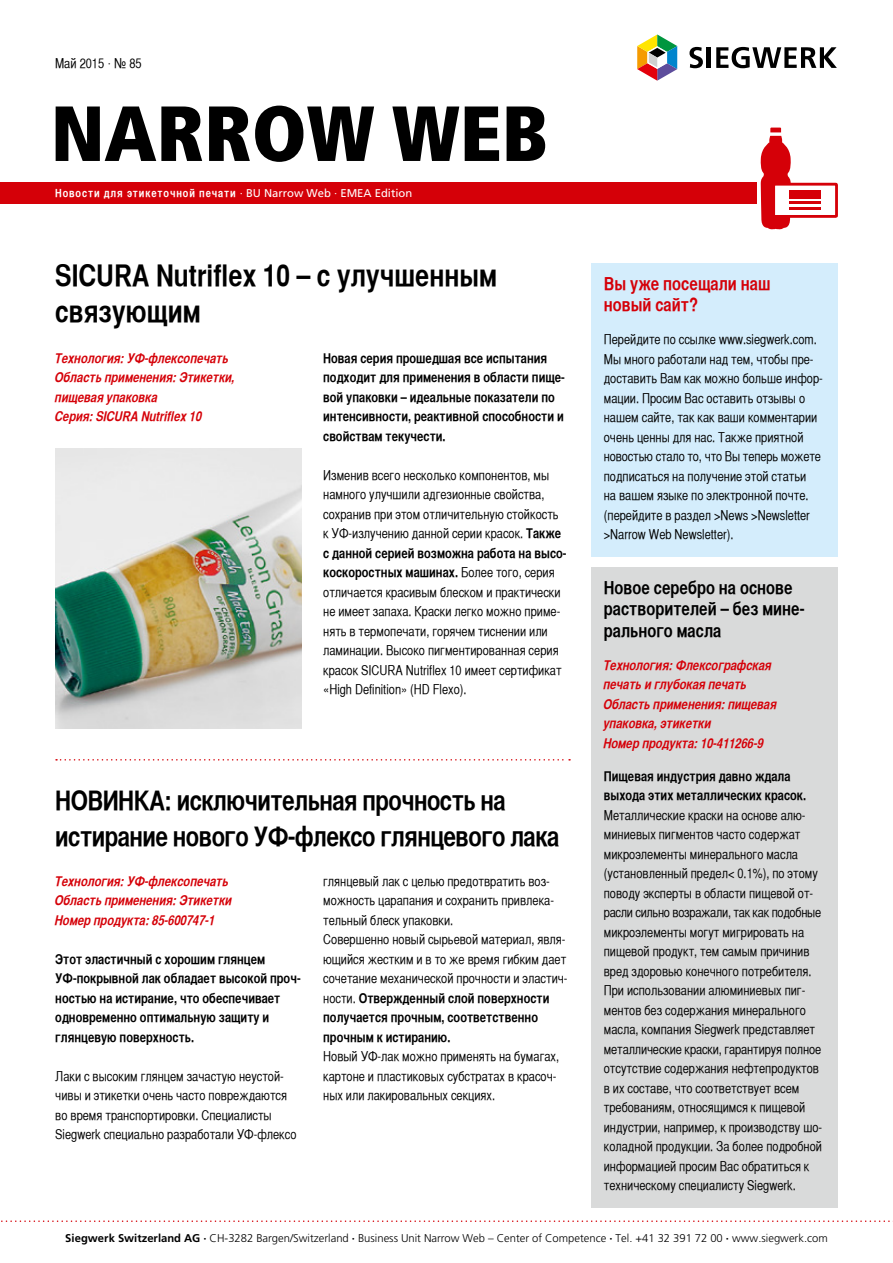
<style>
.page{position:relative;width:893px;height:1263px;background:#fff}
.page>*{position:absolute;margin:0;border:0;box-sizing:border-box;transform-origin:0 0}
.t1{font:900 condensed 78px "Frutiger";color:#000}
.t2{font:30px/36px "Helvetica CY Bold";color:#000}
.t3{font:27px/36px "Helvetica CY Bold";letter-spacing:-.02em;color:#000}
.t4{font:18px/21.6px "Helvetica CY Bold";color:#000}
.t5{font:18px/21.6px "Helvetica CY Bold";color:#d50008}
.t6{font:13.5px/19.5px "Helvetica CY Plain";color:#000}
.t7{font:13.5px/19.5px "Helvetica CY Bold";color:#000}
.t8{font:italic 13.5px/19.5px "Helvetica CY Bold";color:#d50008}
.t9{font:300 11.25px "Frutiger";color:#000}
.t10{font:11.25px "Helvetica CY Bold";letter-spacing:.075em;color:#fff}
.s1{font-family:"Frutiger";font-weight:300}
.s2{font-family:"Frutiger"}
.s3{font-family:"Helvetica CY Bold"}
.s4{font-family:"Helvetica CY Plain"}
.s5{font-weight:700}
</style>
<div class="page">
<svg style="left:637px;top:34px;width:41px;height:47px"></svg>
<svg style="left:689px;top:47px;width:14px;height:21px"></svg>
<hr style="left:707px;top:47px;width:4px;height:21px;background:#000">
<svg style="left:716px;top:47px;width:121px;height:21px"></svg>
<div style="left:0;top:183px;width:757px;height:21px;background:#d50008"></div>
<div style="left:591px;top:264px;width:247px;height:293px;background:#d4edfc"></div>
<div style="left:591px;top:568px;width:247px;height:640px;background:#d9dada"></div>
<svg style="left:56px;top:759px;width:514px;height:1px"></svg>
<svg style="left:1px;top:1220px;width:892px;height:2px"></svg>
<div style="left:772px;top:183px;width:66px;height:35px;border:3px solid #d50008"></div>
<div style="left:789px;top:191px;width:31px;height:8px;background:#d50008"></div>
<hr style="left:790px;top:201px;width:31px;height:3px;background:#d50008">
<hr style="left:790px;top:207px;width:31px;height:3px;background:#d50008">
<svg style="left:760px;top:128px;width:31px;height:102px"></svg>
<img style="left:55px;top:448px;width:247px;height:281px">
<p class="t6" style="left:55px;top:53px;width:88px">Май 2015 <span class="s1">·</span> № 85</p>
<h1 class="t1" style="left:51px;top:86px;width:498px">NARROW WEB</h1>
<p class="t10" style="left:55px;top:186px;width:359px">Новости для этикеточной печати <span class="s2">· BU Narrow Web · EMEA Edition</span></p>
<h2 class="t2" style="left:55px;top:256px;width:443px">SICURA Nutriflex 10 – с улучшенным связующим</h2>
<p class="t8" style="left:55px;top:348px;width:182px">Технология: УФ-флексопечать<br>Область применения: Этикетки, пищевая упаковка<br>Серия: SICURA Nutriflex 10</p>
<p class="t7" style="left:323px;top:348px;width:243px">Новая серия прошедшая все испытания подходит для применения в области пище&shy;вой упаковки – идеальные показатели по интенсивности, реактивной способности и свойствам текучести.</p>
<p class="t6" style="left:323px;top:465px;width:239px">Изменив всего несколько компонентов, мы намного улучшили адгезионные свойства, сохранив при этом отличительную стойкость к УФ-излучению данной серии красок. <span class="s3">Также</span></p>
<p class="t7" style="left:323px;top:543px;width:245px">с данной серией возможна работа на высо&shy;коскоростных машинах. <span class="s4">Более того, серия</span></p>
<p class="t6" style="left:323px;top:582px;width:240px">отличается красивым блеском и практически не имеет запаха. Краски легко можно приме&shy;нять в термопечати, горячем тиснении или ламинации. Высоко пигментированная серия красок SICURA Nutriflex 10 имеет сертификат «High Definition» (HD Flexo).</p>
<h3 class="t3" style="left:55px;top:781px;width:506px">НОВИНКА: исключительная прочность на истирание нового УФ-флексо глянцевого лака</h3>
<p class="t8" style="left:55px;top:871px;width:179px">Технология: УФ-флексопечать<br>Область применения: Этикетки<br>Номер продукта: 85-600747-1</p>
<p class="t7" style="left:55px;top:949px;width:247px">Этот эластичный с хорошим глянцем УФ-покрывной лак обладает высокой проч&shy;ностью на истирание, что обеспечивает одновременно оптимальную защиту и глянцевую поверхность.</p>
<p class="t6" style="left:55px;top:1066px;width:243px">Лаки с высоким глянцем зачастую неустой&shy;чивы и этикетки очень часто повреждаются во время транспортировки. Специалисты Siegwerk специально разработали УФ-флексо</p>
<p class="t6" style="left:323px;top:871px;width:246px">глянцевый лак с целью предотвратить воз&shy;можность царапания и сохранить привлека&shy;тельный блеск упаковки.<br>Совершенно новый сырьевой материал, явля&shy;ющийся жестким и в то же время гибким дает сочетание механической прочности и эластич-</p>
<p class="t7" style="left:323px;top:988px;width:228px"><span class="s4">ности.</span> Отвержденный слой поверхности получается прочным, соответственно прочным к истиранию.</p>
<p class="t6" style="left:323px;top:1047px;width:238px">Новый УФ-лак можно применять на бумагах, картоне и пластиковых субстратах в красоч&shy;ных или лакировальных секциях.</p>
<h3 class="t5" style="left:604px;top:272px;width:168px">Вы уже посещали наш новый сайт?</h3>
<p class="t6" style="left:604px;top:330px;width:221px">Перейдите по ссылке www.siegwerk.com.<br>Мы много работали над тем, чтобы пре&shy;доставить Вам как можно больше инфор&shy;мации. Просим Вас оставить отзывы о нашем сайте, так как ваши комментарии очень ценны для нас. Также приятной новостью стало то, что Вы теперь можете подписаться на получение этой статьи<br>на вашем языке по электронной почте. (перейдите в раздел &gt;News &gt;Newsletter &gt;Narrow Web Newsletter).</p>
<h3 class="t4" style="left:604px;top:576px;width:202px">Новое серебро на основе растворителей – без мине&shy;рального масла</h3>
<p class="t8" style="left:604px;top:655px;width:175px">Технология: Флексографская печать и глубокая печать<br>Область применения: пищевая упаковка, этикетки<br>Номер продукта: 10-411266-9</p>
<p class="t7" style="left:604px;top:766px;width:204px">Пищевая индустрия давно ждала выхода этих металлических красок.</p>
<p class="t6" style="left:604px;top:805px;width:220px">Металлические краски на основе алю&shy;миниевых пигментов часто содержат микроэлементы минерального масла (установленный предел&lt; 0.1%), по этому поводу эксперты в области пищевой от&shy;расли сильно возражали, так как подобные микроэлементы могут мигрировать на пищевой продукт, тем самым причинив вред здоровью конечного потребителя.<br>При использовании алюминиевых пиг&shy;ментов без содержания минерального масла, компания Siegwerk представляет металлические краски, гарантируя полное отсутствие содержания нефтепродуктов в их составе, что соответствует всем требованиям, относящимся к пищевой индустрии, например, к производству шо&shy;коладной продукции. За более подробной информацией просим Вас обратиться к техническому специалисту Siegwerk.</p>
<p class="t9" style="left:65px;top:1231px;width:764px"><span class="s5">Siegwerk Switzerland AG ·</span> CH-3282 Bargen/Switzerland <span class="s5">·</span> Business Unit Narrow Web – Center of Competence <span class="s5">·</span> Tel. +41 32 391 72 00 <span class="s5">·</span> www.siegwerk.com</p>
</div>
